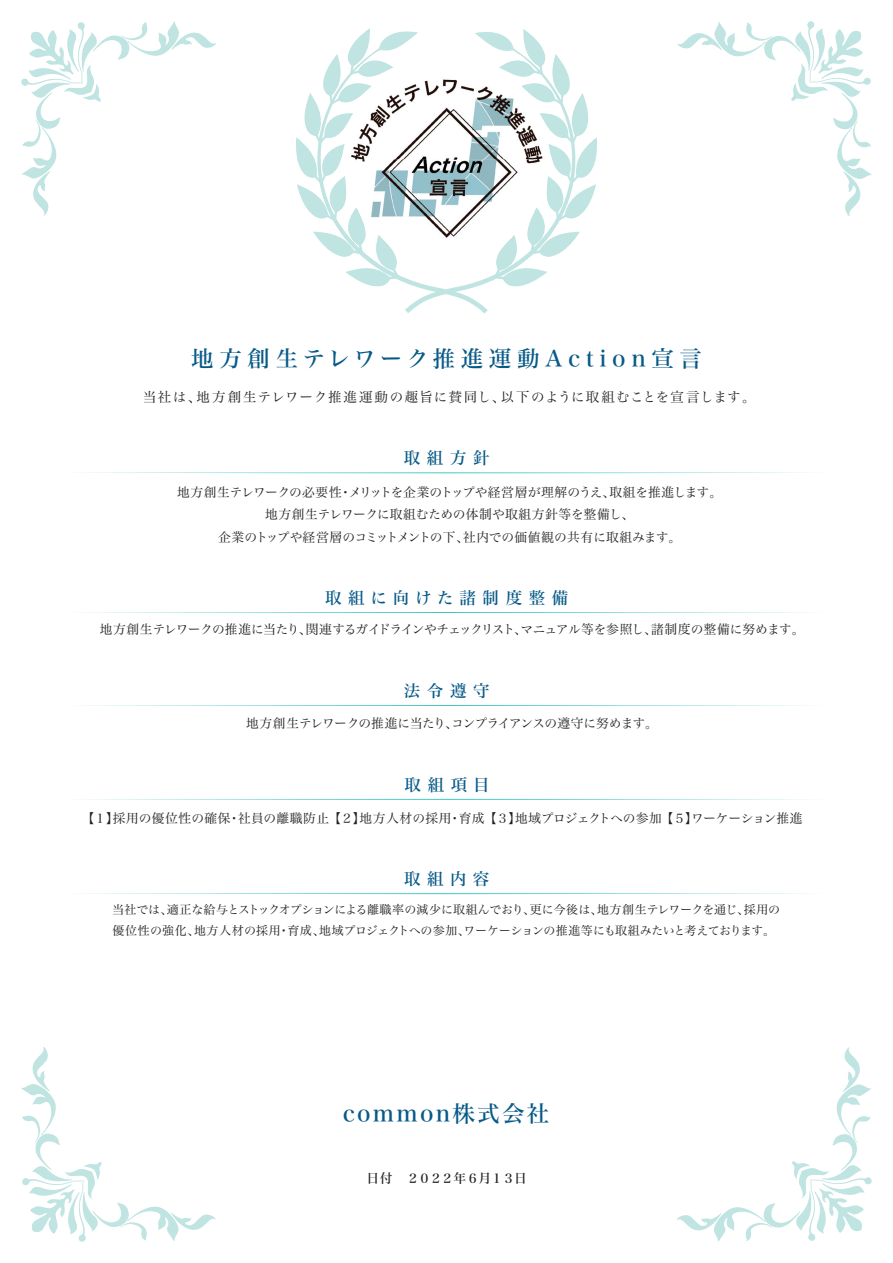
<style>
.page{position:relative;width:893px;height:1263px;background:#fff}
.page>*{position:absolute;margin:0;border:0;box-sizing:border-box;transform-origin:0 0}
.t1{font:22.5px "Hira Min Std N W5";letter-spacing:.25em;color:#075a88}
.t2{font:22.5px "Hira Min Std N W5";letter-spacing:.1em;color:#075a88}
.t3{font:16.5px "Hira Min Std N W5";letter-spacing:.4em;color:#075a88}
.t4{font:16.5px "Hira Min Std N W5";letter-spacing:.38em;color:#075a88}
.t5{font:13.5px "Hira Min Std N W3";letter-spacing:.085em;color:#231f20}
.t6{font:12.75px/22.4px "Hira Min Std N W3";letter-spacing:-.01em;color:#231f20;text-align:center}
.t7{font:12.75px "Hira Min Std N W3";letter-spacing:.015em;color:#231f20}
.t8{font:12.75px "Hira Min Std N W3";letter-spacing:-.035em;color:#231f20}
.t9{font:12.75px "Hira Min Std N W3";letter-spacing:-.045em;color:#231f20}
.t10{font:12.75px "Hira Min Std N W5";letter-spacing:-.06em;color:#231f20}
.t11{font:12px/21px "Hira Min Std N W3";letter-spacing:-.015em;color:#231f20}
</style>
<div class="page">
<svg style="left:296px;top:28px;width:301px;height:286px"></svg>
<svg style="left:21px;top:21px;width:195px;height:195px"></svg>
<svg style="left:677px;top:21px;width:195px;height:195px"></svg>
<svg style="left:677px;top:1047px;width:195px;height:195px"></svg>
<svg style="left:21px;top:1047px;width:195px;height:195px"></svg>
<svg style="left:84px;top:472px;width:725px;height:1px"></svg>
<svg style="left:84px;top:612px;width:725px;height:1px"></svg>
<svg style="left:84px;top:705px;width:725px;height:1px"></svg>
<img style="left:394px;top:54px;width:105px;height:198px">
<img style="left:341px;top:54px;width:53px;height:211px">
<img style="left:499px;top:54px;width:52px;height:211px">
<img style="left:393px;top:252px;width:106px;height:13px">
<svg style="left:84px;top:893px;width:725px;height:1px"></svg>
<svg style="left:84px;top:799px;width:725px;height:1px"></svg>
<h1 class="t1" style="left:191px;top:342px;width:512px">地方創生テレワーク推進運動Action宣言</h1>
<p class="t5" style="left:143px;top:387px;width:614px">当社は、地方創生テレワーク推進運動の趣旨に賛同し、以下のように取組むことを宣言します。</p>
<h2 class="t3" style="left:404px;top:446px;width:87px">取組方針</h2>
<p class="t6" style="left:177px;top:481px;width:547px">地方創生テレワークの必要性・メリットを企業のトップや経営層が理解のうえ、取組を推進します。地方創生テレワークに取組むための体制や取組方針等を整備し、<br>企業のトップや経営層のコミットメントの下、社内での価値観の共有に取組みます。</p>
<h2 class="t4" style="left:325px;top:586px;width:245px">取組に向けた諸制度整備</h2>
<p class="t8" style="left:100px;top:620px;width:706px">地方創生テレワークの推進に当たり、関連するガイドラインやチェックリスト、マニュアル等を参照し、諸制度の整備に努めます。</p>
<h2 class="t3" style="left:404px;top:679px;width:87px">法令遵守</h2>
<p class="t9" style="left:246px;top:714px;width:413px">地方創生テレワークの推進に当たり、コンプライアンスの遵守に努めます。</p>
<h2 class="t3" style="left:405px;top:773px;width:87px">取組項目</h2>
<p class="t7" style="left:82px;top:809px;width:722px">【１】採用の優位性の確保・社員の離職防止 【２】地方人材の採用・育成 【３】地域プロジェクトへの参加 【５】ワーケーション推進</p>
<h2 class="t3" style="left:404px;top:867px;width:87px">取組内容</h2>
<p class="t11" style="left:112px;top:898px;width:669px">当社では、適正な給与とストックオプションによる離職率の減少に取組んでおり、更に今後は、地方創生テレワークを通じ、採用の優位性の強化、地方人材の採用・育成、地域プロジェクトへの参加、ワーケーションの推進等にも取組みたいと考えております。</p>
<h1 class="t2" style="left:343px;top:1097px;width:208px">common株式会社</h1>
<p class="t10" style="left:366px;top:1169px;width:162px">日付　２０２２年６月１３日</p>
</div>
